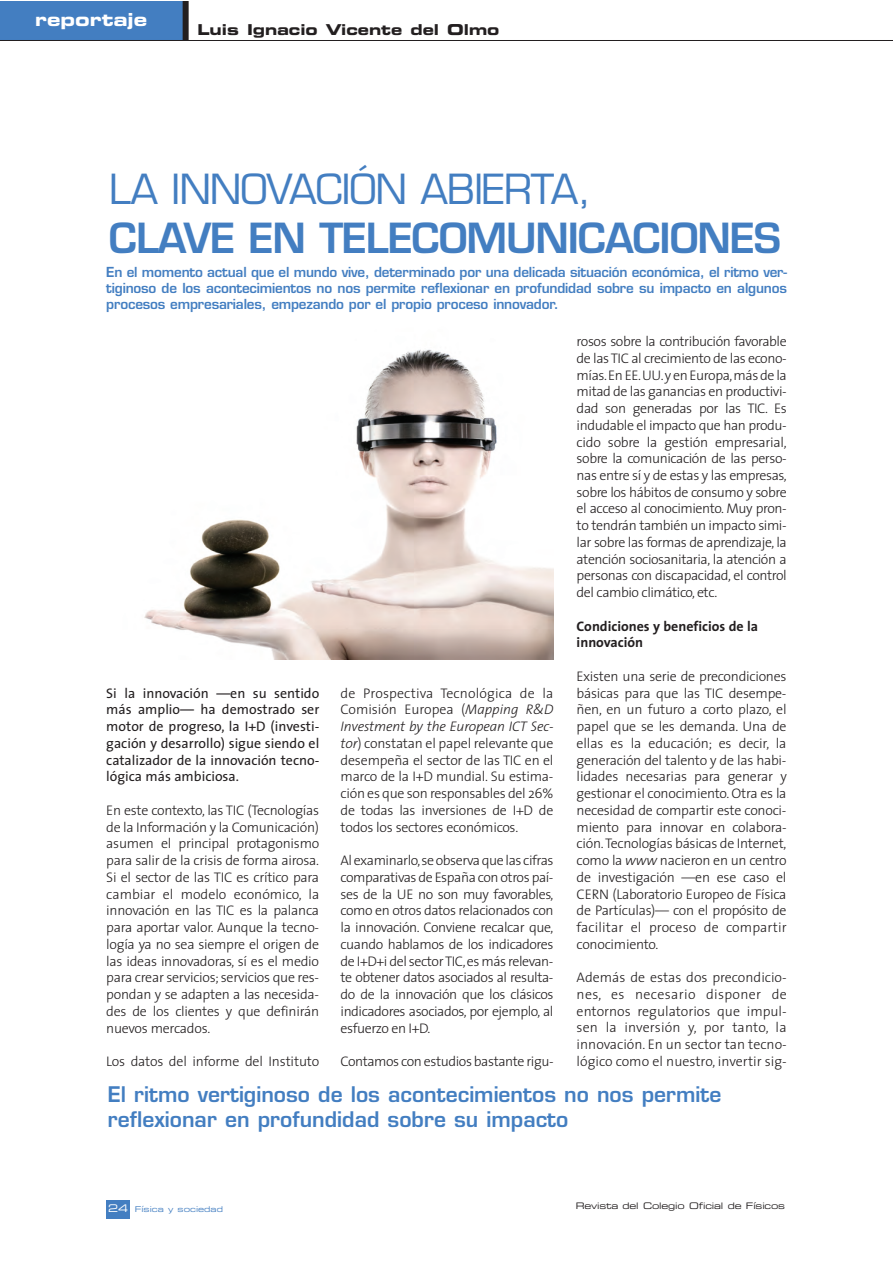
<style>
.page{position:relative;width:893px;height:1263px;background:#fff}
.page>*{position:absolute;margin:0;border:0;box-sizing:border-box;transform-origin:0 0}
.t1{font:600 40.5px/48.6px "Eurostile";letter-spacing:-.03em;color:#437ec1}
.t2{font:600 21px/25.2px "Eurostile";color:#437ec1}
.t3{font:18px "Eurostile Bold Extended Two";color:#fff}
.t4{font:15px "Eurostile Bold Extended Two";color:#231f20}
.t5{font:300 13.95px/16.8px "The Sans";letter-spacing:-.02em;color:#231f20;text-align:justify}
.t6{font:13.95px/16.8px "The Sans";color:#231f20;text-align:justify}
.t7{font:700 13.95px/16.8px "The Sans";color:#231f20}
.t8{font:600 13.5px/16.2px "Eurostile";letter-spacing:-.015em;color:#437ec1;text-align:justify}
.t9{font:9px "Eurostile Extended Two";letter-spacing:-.02em;color:#231f20}
.t10{font:7.95px "Eurostile Extended Two";color:#437ec1}
.s1{font-weight:400}
.s2{font-style:italic}
.s3{font-size:10.5px;color:#fff}
</style>
<div class="page">
<img style="left:144px;top:349px;width:409px;height:310px">
<div style="left:107px;top:1200px;width:23px;height:19px;background:#437ec1"></div>
<div style="left:0;top:1px;width:186px;height:39px;background:#437ec1"></div>
<hr style="left:0;top:40px;width:892px;height:1px;background:#231f20">
<div style="left:183px;top:1px;width:6px;height:39px;background:#231f20"></div>
<p class="t3" style="left:35px;top:13px;width:114px">reportaje</p>
<p class="t4" style="left:197px;top:25px;width:304px">Luis Ignacio Vicente del Olmo</p>
<p class="t1" style="left:109px;top:170px;width:674px"><span class="s1">LA INNOVACIÓN ABIERTA,<br></span>CLAVE EN TELECOMUNICACIONES</p>
<p class="t8" style="left:106px;top:265px;width:682px">En el momento actual que el mundo vive, determinado por una delicada situación económica, el ritmo ver&shy;tiginoso de los acontecimientos no nos permite reflexionar en profundidad sobre su impacto en algunos procesos empresariales, empezando por el propio proceso innovador.</p>
<p class="t5" style="left:577px;top:334px;width:212px">rosos sobre la contribución favorable de las TIC al crecimiento de las econo&shy;mías.En EE.UU.y en Europa,más de la mitad de las ganancias en productivi&shy;dad son generadas por las TIC. Es indudable el impacto que han produ&shy;cido sobre la gestión empresarial, sobre la comunicación de las perso&shy;nas entre sí y de estas y las empresas, sobre los hábitos de consumo y sobre el acceso al conocimiento. Muy pron&shy;to tendrán también un impacto simi&shy;lar sobre las formas de aprendizaje, la atención sociosanitaria, la atención a personas con discapacidad, el control del cambio climático, etc.</p>
<p class="t7" style="left:577px;top:619px;width:183px">Condiciones y beneficios de la innovación</p>
<p class="t5" style="left:577px;top:669px;width:212px">Existen una serie de precondiciones básicas para que las TIC desempe&shy;ñen, en un futuro a corto plazo, el papel que se les demanda. Una de ellas es la educación; es decir, la generación del talento y de las habi&shy;lidades necesarias para generar y gestionar el conocimiento. Otra es la necesidad de compartir este conoci&shy;miento para innovar en colabora&shy;ción.Tecnologías básicas de Internet, como la <span class="s2">www</span> nacieron en un centro de investigación —en ese caso el CERN (Laboratorio Europeo de Física de Partículas)— con el propósito de facilitar el proceso de compartir conocimiento.</p>
<p class="t5" style="left:577px;top:970px;width:212px">Además de estas dos precondicio&shy;nes, es necesario disponer de entornos regulatorios que impul&shy;sen la inversión y, por tanto, la innovación. En un sector tan tecno&shy;lógico como el nuestro, invertir sig-</p>
<p class="t6" style="left:106px;top:686px;width:215px">Si la innovación —en su sentido más amplio— ha demostrado ser motor de progreso, la I+D (investi&shy;gación y desarrollo) sigue siendo el catalizador de la innovación tecno&shy;lógica más ambiciosa.</p>
<p class="t5" style="left:106px;top:803px;width:215px">En este contexto, las TIC (Tecnologías de la Información y la Comunicación) asumen el principal protagonismo para salir de la crisis de forma airosa.<br>Si el sector de las TIC es crítico para cambiar el modelo económico, la innovación en las TIC es la palanca para aportar valor. Aunque la tecno&shy;logía ya no sea siempre el origen de las ideas innovadoras, sí es el medio para crear servicios; servicios que res&shy;pondan y se adapten a las necesida&shy;des de los clientes y que definirán nuevos mercados.</p>
<p class="t5" style="left:106px;top:1054px;width:215px">Los datos del informe del Instituto</p>
<p class="t5" style="left:341px;top:686px;width:215px">de Prospectiva Tecnológica de la Comisión Europea (<span class="s2">Mapping R&amp;D Investment by the European ICT Sec&shy;tor</span>) constatan el papel relevante que desempeña el sector de las TIC en el marco de la I+D mundial. Su estima&shy;ción es que son responsables del 26% de todas las inversiones de I+D de todos los sectores económicos.</p>
<p class="t5" style="left:341px;top:853px;width:215px">Al examinarlo,se observa que las cifras comparativas de España con otros paí&shy;ses de la UE no son muy favorables, como en otros datos relacionados con la innovación. Conviene recalcar que, cuando hablamos de los indicadores de I+D+i del sector TIC,es más relevan&shy;te obtener datos asociados al resulta&shy;do de la innovación que los clásicos indicadores asociados, por ejemplo, al esfuerzo en I+D.</p>
<p class="t5" style="left:341px;top:1054px;width:214px">Contamos con estudios bastante rigu-</p>
<p class="t2" style="left:108px;top:1083px;width:615px">El ritmo vertiginoso de los acontecimientos no nos permite reflexionar en profundidad sobre su impacto</p>
<p class="t10" style="left:108px;top:1206px;width:116px"><span class="s3">24</span> Física y sociedad</p>
<p class="t9" style="left:576px;top:1202px;width:211px">Revista del Colegio Oficial de Físicos</p>
</div>
